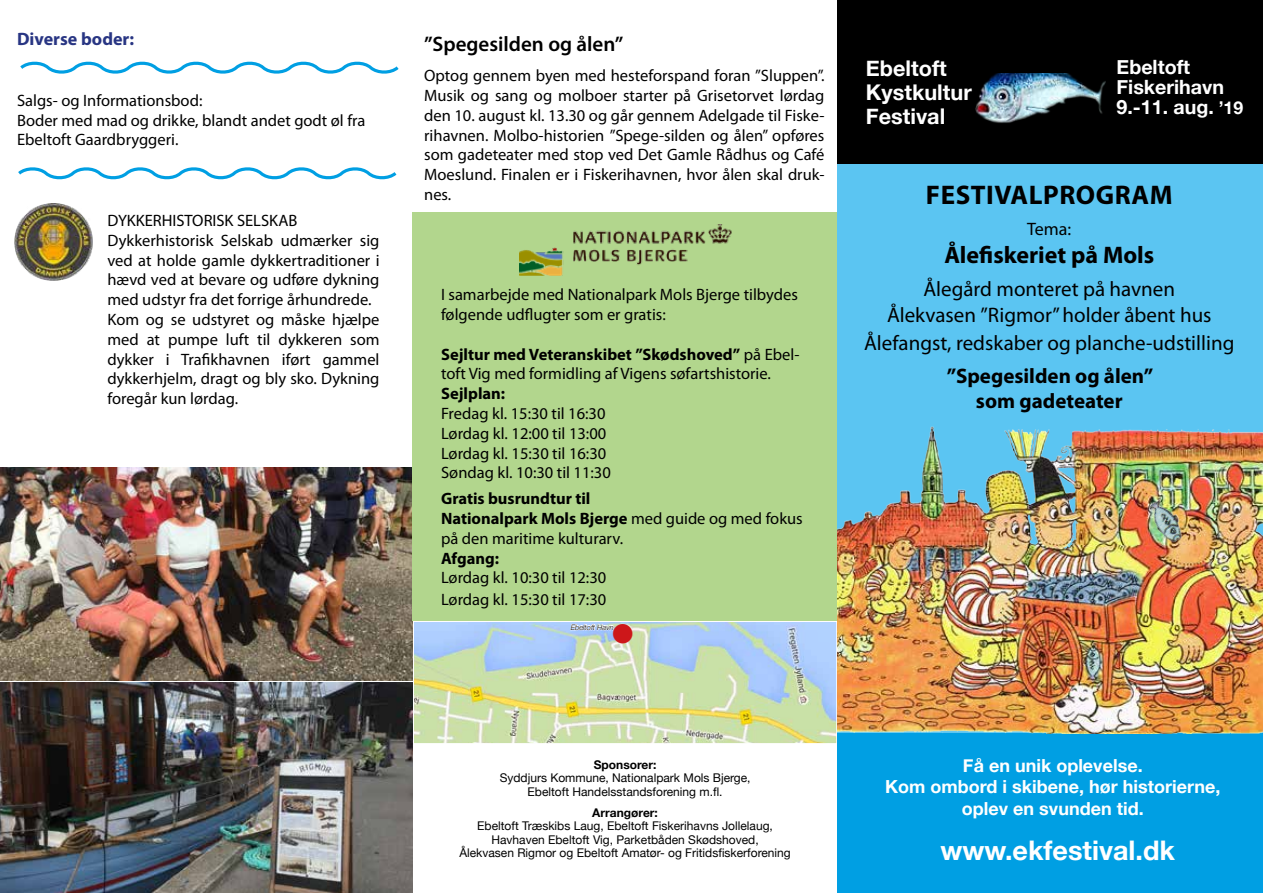
<style>
.page{position:relative;width:1263px;height:893px;background:#fff}
.page>*{position:absolute;margin:0;border:0;box-sizing:border-box;transform-origin:0 0}
.t1{font:700 27px "Helvetica Neue";color:#fff}
.t2{font:700 27px "Myriad Pro";letter-spacing:.02em;color:#000}
.t3{font:27px "Zapf Dingbats ITC";color:#cd171a}
.t4{font:700 24px "Myriad Pro";color:#000}
.t5{font:700 21.6px/23.5px "Helvetica Neue";color:#fff}
.t6{font:21px/25.2px "Myriad Pro";color:#000;text-align:center}
.t7{font:700 21px/25.2px "Myriad Pro";color:#000;text-align:center}
.t8{font:600 21px "Myriad Pro";color:#000}
.t9{font:700 19.65px/19.6px "Helvetica Neue";color:#fff}
.t10{font:700 18px/21.6px "Helvetica Neue";color:#fff;text-align:center}
.t11{font:700 18px "Myriad Pro";color:#283583}
.t12{font:18px "Myriad Pro";color:#000}
.t13{font:16.5px/19.8px "Myriad Pro";color:#000}
.t14{font:700 16.5px/19.8px "Myriad Pro";color:#000}
.t15{font:12px/13.5px "Helvetica Neue";color:#000;text-align:center}
.t16{font:700 12px "Helvetica Neue";color:#000}
.t17{font:italic 300 7.5px "Helvetica Neue";color:#000}
.s1{font-weight:700}
.s2{font-weight:400}
.s3{font-size:17.7px}
</style>
<div class="page">
<svg style="left:20px;top:61px;width:379px;height:13px"></svg>
<img style="left:415px;top:623px;width:420px;height:119px">
<div style="left:412px;top:620px;width:426px;height:125px;border:2px solid #fff"></div>
<svg style="left:570px;top:621px;width:44px;height:19px"></svg>
<img style="left:0;top:468px;width:412px;height:212px">
<img style="left:15px;top:204px;width:78px;height:76px">
<div style="left:412px;top:213px;width:426px;height:408px;background:#b2d68d"></div>
<img style="left:0;top:682px;width:412px;height:211px">
<img style="left:519px;top:225px;width:213px;height:50px">
<div style="left:838px;top:699px;width:425px;height:194px;background:#009fe3"></div>
<img style="left:838px;top:424px;width:425px;height:309px">
<img style="left:1138px;top:492px;width:53px;height:57px">
<div style="left:838px;top:0;width:425px;height:167px;background:#000"></div>
<img style="left:975px;top:74px;width:131px;height:49px">
<div style="left:838px;top:164px;width:425px;height:260px;background:#5bc5f2"></div>
<svg style="left:18px;top:167px;width:379px;height:13px"></svg>
<p class="t11" style="left:17px;top:27px;width:119px">Diverse boder:</p>
<p class="t13" style="left:17px;top:90px;width:350px">Salgs- og Informationsbod:<br>Boder med mad og drikke, blandt andet godt øl fra<br>Ebeltoft Gaardbryggeri.</p>
<p class="t13" style="left:107px;top:210px;width:274px">DYKKERHISTORISK SELSKAB Dykkerhistorisk Selskab udmærker sig ved at holde gamle dykkertraditioner i hævd ved at bevare og udføre dykning med udstyr fra det forrige århundrede.<br>Kom og se udstyret og måske hjælpe med at pumpe luft til dykkeren som dykker i Trafikhavnen iført gammel dykkerhjelm, dragt og bly sko. Dykning foregår kun lørdag.</p>
<p class="t8" style="left:424px;top:31px;width:201px">”Spegesilden og ålen”</p>
<p class="t13" style="left:424px;top:65px;width:402px;text-align:justify">Optog gennem byen med hesteforspand foran ”Sluppen”.<br>Musik og sang og molboer starter på Grisetorvet lørdag den 10. august kl. 13.30 og går gennem Adelgade til Fiske&shy;rihavnen. Molbo-historien ”Spege-silden og ålen” opføres som gadeteater med stop ved Det Gamle Rådhus og Café Moeslund. Finalen er i Fiskerihavnen, hvor ålen skal druk&shy;nes.</p>
<p class="t13" style="left:441px;top:285px;width:358px">I samarbejde med Nationalpark Mols Bjerge tilbydes følgende udflugter som er gratis:</p>
<p class="t13" style="left:441px;top:344px;width:360px"><span class="s1">Sejltur med Veteranskibet ”Skødshoved”</span> på Ebel&shy;toft Vig med formidling af Vigens søfartshistorie.</p>
<p class="t14" style="left:441px;top:383px;width:66px">Sejlplan:</p>
<p class="t13" style="left:441px;top:403px;width:171px">Fredag kl. 15:30 til 16:30<br>Lørdag kl. 12:00 til 13:00<br>Lørdag kl. 15:30 til 16:30<br>Søndag kl. 10:30 til 11:30</p>
<p class="t14" style="left:441px;top:488px;width:363px">Gratis busrundtur til<br>Nationalpark Mols Bjerge <span class="s2">med guide og med fokus på den maritime kulturarv.</span></p>
<p class="t14" style="left:441px;top:548px;width:60px">Afgang:</p>
<p class="t13" style="left:441px;top:567px;width:167px;line-height:21.6px">Lørdag kl. 10:30 til 12:30<br>Lørdag kl. 15:30 til 17:30</p>
<p class="t17" style="left:571px;top:621px;width:45px">Ebeltoft Havn</p>
<h1 class="t3" style="left:612px;top:621px;width:23px">●</h1>
<h3 class="t5" style="left:866px;top:57px;width:107px">Ebeltoft<br>Kystkultur<br>Festival</h3>
<p class="t9" style="left:1116px;top:58px;width:128px">Ebeltoft<br>Fiskerihavn<br>9.-11. aug. <span class="s3">’19</span></p>
<h1 class="t2" style="left:926px;top:177px;width:248px">FESTIVALPROGRAM</h1>
<p class="t12" style="left:1027px;top:217px;width:46px">Tema:</p>
<h2 class="t4" style="left:944px;top:240px;width:211px">Ålefiskeriet på Mols</h2>
<p class="t6" style="left:887px;top:276px;width:326px">Ålegård monteret på havnen<br>Ålekvasen ”Rigmor” holder åbent hus</p>
<p class="t6" style="left:864px;top:330px;width:372px">Ålefangst, redskaber og planche-udstilling</p>
<p class="t7" style="left:947px;top:363px;width:208px">”Spegesilden og ålen” som gadeteater</p>
<p class="t16" style="left:594px;top:755px;width:64px">Sponsorer:</p>
<p class="t15" style="left:500px;top:772px;width:252px">Syddjurs Kommune, Nationalpark Mols Bjerge,<br>Ebeltoft Handelsstandsforening m.fl.</p>
<p class="t16" style="left:592px;top:803px;width:67px">Arrangører:</p>
<p class="t15" style="left:459px;top:820px;width:333px">Ebeltoft Træskibs Laug, Ebeltoft Fiskerihavns Jollelaug,<br>Havhaven Ebeltoft Vig, Parketbåden Skødshoved,<br>Ålekvasen Rigmor og Ebeltoft Amatør- og Fritidsfiskerforening</p>
<p class="t10" style="left:885px;top:755px;width:337px">Få en unik oplevelse.<br>Kom ombord i skibene, hør historierne, oplev en svunden tid.</p>
<h1 class="t1" style="left:940px;top:829px;width:236px">www.ekfestival.dk</h1>
</div>
